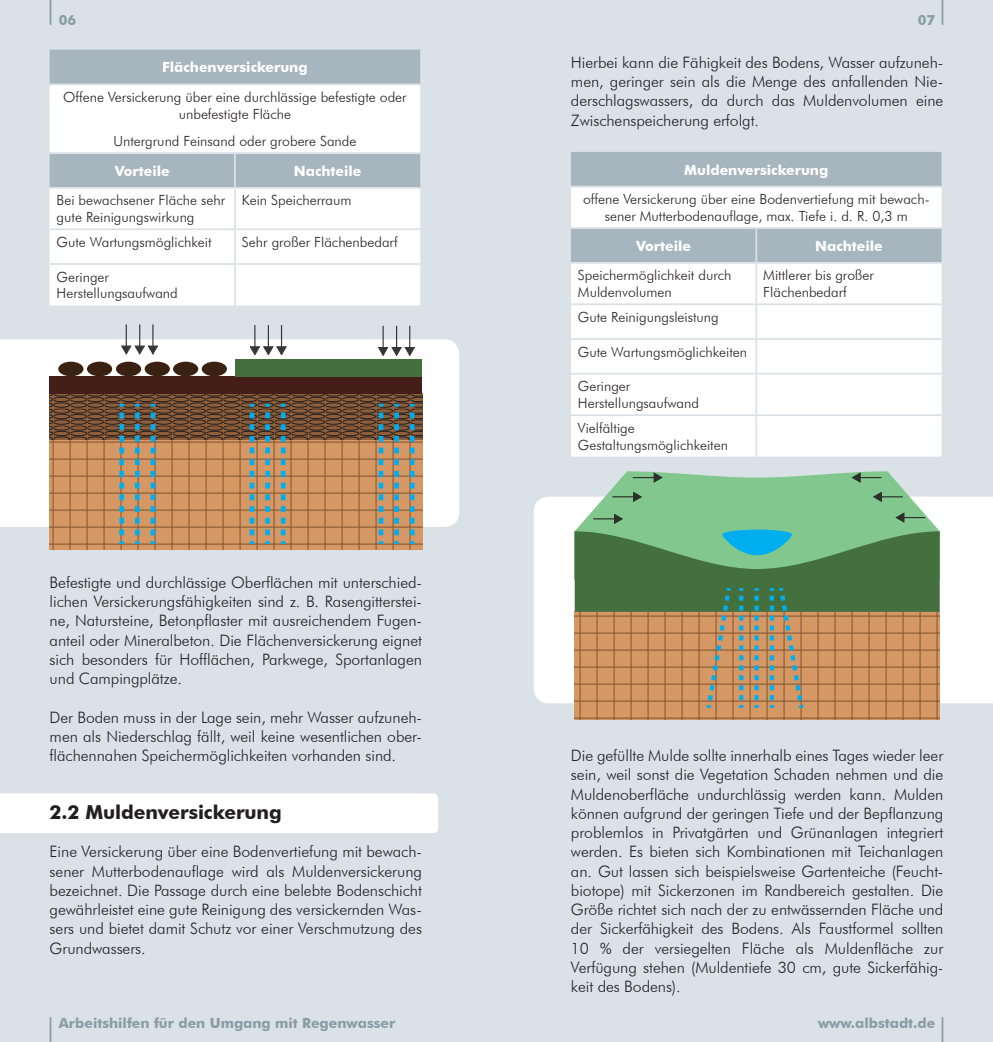
<style>
.page{position:relative;width:993px;height:1042px;background:#fff}
.page>*{position:absolute;margin:0;border:0;box-sizing:border-box;transform-origin:0 0}
.t1{font:700 19.25px "Futura BT";letter-spacing:-.005em;color:#231f20}
.t2{font:300 15.75px/19.2px "Futura BT";letter-spacing:-.005em;color:#231f20;text-align:justify}
.t3{font:300 14px/16.8px "Futura BT";color:#231f20;text-align:center}
.t4{font:700 14px "Futura BT";color:#fff}
.t5{font:700 14px "Futura BT";color:#8a9ca6}
</style>
<div class="page">
<div style="left:0;top:0;width:992px;height:1042px;background:#dae2e7"></div>
<svg style="left:50px;top:0;width:1px;height:25px"></svg>
<svg style="left:50px;top:1017px;width:1px;height:25px"></svg>
<hr style="left:941px;top:1017px;width:2px;height:25px;background:#8a9ca6">
<hr style="left:941px;top:0;width:2px;height:25px;background:#8a9ca6">
<div style="left:0;top:793px;width:438px;height:40px;background:#fff"></div>
<div style="left:0;top:339px;width:459px;height:188px;background:#fff"></div>
<div style="left:534px;top:497px;width:458px;height:206px;background:#fff"></div>
<div style="left:50px;top:50px;width:370px;height:33px;background:#a7b6be"></div>
<svg style="left:50px;top:85px;width:370px;height:220px;background:#eef1f3"></svg>
<div style="left:50px;top:230px;width:370px;height:33px;background:#fff"></div>
<hr style="left:50px;top:152px;width:185px;height:2px;background:#dae2e7">
<hr style="left:235px;top:152px;width:185px;height:2px;background:#dae2e7">
<hr style="left:234px;top:154px;width:2px;height:33px;background:#dae2e7">
<hr style="left:50px;top:187px;width:185px;height:2px;background:#dae2e7">
<hr style="left:235px;top:187px;width:185px;height:2px;background:#dae2e7">
<hr style="left:234px;top:189px;width:2px;height:39px;background:#dae2e7">
<hr style="left:50px;top:228px;width:185px;height:2px;background:#dae2e7">
<hr style="left:235px;top:228px;width:185px;height:2px;background:#dae2e7">
<hr style="left:234px;top:230px;width:2px;height:33px;background:#dae2e7">
<hr style="left:50px;top:263px;width:185px;height:2px;background:#dae2e7">
<hr style="left:235px;top:263px;width:185px;height:2px;background:#dae2e7">
<hr style="left:234px;top:265px;width:2px;height:40px;background:#dae2e7">
<div style="left:571px;top:152px;width:370px;height:34px;background:#a7b6be"></div>
<svg style="left:571px;top:187px;width:370px;height:270px;background:#ebeff0"></svg>
<div style="left:571px;top:305px;width:370px;height:109px;background:#fff"></div>
<hr style="left:570px;top:227px;width:186px;height:2px;background:#dae2e7">
<hr style="left:756px;top:227px;width:185px;height:2px;background:#dae2e7">
<hr style="left:755px;top:229px;width:1px;height:33px;background:#dae2e7">
<hr style="left:570px;top:262px;width:186px;height:2px;background:#dae2e7">
<hr style="left:756px;top:262px;width:185px;height:2px;background:#dae2e7">
<hr style="left:755px;top:264px;width:1px;height:39px;background:#dae2e7">
<hr style="left:570px;top:303px;width:186px;height:2px;background:#dae2e7">
<hr style="left:756px;top:303px;width:185px;height:2px;background:#dae2e7">
<hr style="left:755px;top:305px;width:1px;height:33px;background:#dae2e7">
<hr style="left:570px;top:338px;width:186px;height:2px;background:#dae2e7">
<hr style="left:756px;top:338px;width:185px;height:2px;background:#dae2e7">
<hr style="left:755px;top:340px;width:1px;height:33px;background:#dae2e7">
<hr style="left:570px;top:373px;width:186px;height:2px;background:#dae2e7">
<hr style="left:756px;top:373px;width:185px;height:2px;background:#dae2e7">
<hr style="left:755px;top:375px;width:1px;height:39px;background:#dae2e7">
<hr style="left:570px;top:414px;width:186px;height:2px;background:#dae2e7">
<hr style="left:756px;top:414px;width:185px;height:2px;background:#dae2e7">
<hr style="left:755px;top:416px;width:1px;height:41px;background:#dae2e7">
<svg style="left:50px;top:439px;width:372px;height:110px;background:#c98f5e"></svg>
<svg style="left:50px;top:393px;width:372px;height:46px;background:#694830"></svg>
<div style="left:50px;top:376px;width:372px;height:17px;background:#461e18"></div>
<div style="left:236px;top:359px;width:186px;height:17px;background:#43703d"></div>
<div style="left:58px;top:362px;width:25px;height:14px;background:#3a2111;border-radius:50%"></div>
<div style="left:87px;top:362px;width:25px;height:14px;background:#3a2111;border-radius:50%"></div>
<div style="left:116px;top:362px;width:25px;height:14px;background:#3a2111;border-radius:50%"></div>
<div style="left:145px;top:362px;width:25px;height:14px;background:#3a2111;border-radius:50%"></div>
<div style="left:173px;top:362px;width:25px;height:14px;background:#3a2111;border-radius:50%"></div>
<div style="left:202px;top:362px;width:25px;height:14px;background:#3a2111;border-radius:50%"></div>
<svg style="left:121px;top:324px;width:37px;height:30px"></svg>
<svg style="left:250px;top:325px;width:36px;height:30px"></svg>
<svg style="left:378px;top:326px;width:36px;height:30px"></svg>
<svg style="left:119px;top:404px;width:5px;height:140px"></svg>
<svg style="left:135px;top:404px;width:5px;height:140px"></svg>
<svg style="left:150px;top:404px;width:5px;height:140px"></svg>
<svg style="left:249px;top:404px;width:5px;height:140px"></svg>
<svg style="left:265px;top:404px;width:5px;height:140px"></svg>
<svg style="left:281px;top:404px;width:4px;height:140px"></svg>
<svg style="left:378px;top:404px;width:5px;height:140px"></svg>
<svg style="left:394px;top:404px;width:5px;height:140px"></svg>
<svg style="left:409px;top:404px;width:5px;height:140px"></svg>
<svg style="left:574px;top:708px;width:365px;height:11px;background:#c88d5c"></svg>
<svg style="left:574px;top:471px;width:365px;height:237px;background:#8e9b6d"></svg>
<p class="t5" style="left:59px;top:11px;width:19px">06</p>
<p class="t4" style="left:162px;top:59px;width:147px">Flächenversickerung</p>
<p class="t3" style="left:63px;top:88px;width:345px">Offene Versickerung über eine durchlässige befestigte oder unbefestigte Fläche</p>
<p class="t3" style="left:113px;top:133px;width:244px">Untergrund Feinsand oder grobere Sande</p>
<p class="t4" style="left:115px;top:162px;width:56px">Vorteile</p>
<p class="t4" style="left:294px;top:162px;width:69px">Nachteile</p>
<p class="t3" style="left:57px;top:192px;width:170px;text-align:left">Bei bewachsener Fläche sehr gute Reinigungswirkung</p>
<p class="t3" style="left:242px;top:192px;width:111px">Kein Speicherraum</p>
<p class="t3" style="left:57px;top:233px;width:156px">Gute Wartungsmöglichkeit</p>
<p class="t3" style="left:242px;top:233px;width:157px">Sehr großer Flächenbedarf</p>
<p class="t3" style="left:57px;top:268px;width:54px">Geringer</p>
<p class="t3" style="left:57px;top:285px;width:123px">Herstellungsaufwand</p>
<p class="t2" style="left:50px;top:572px;width:374px">Befestigte und durchlässige Oberflächen mit unterschied&shy;lichen Versickerungsfähigkeiten sind z. B. Rasengitterstei&shy;ne, Natursteine, Betonpflaster mit ausreichendem Fugen&shy;anteil oder Mineralbeton. Die Flächenversickerung eignet sich besonders für Hofflächen, Parkwege, Sportanlagen und Campingplätze.</p>
<p class="t2" style="left:50px;top:707px;width:374px">Der Boden muss in der Lage sein, mehr Wasser aufzuneh&shy;men als Niederschlag fällt, weil keine wesentlichen ober&shy;flächennahen Speichermöglichkeiten vorhanden sind.</p>
<p class="t1" style="left:50px;top:800px;width:233px">2.2 Muldenversickerung</p>
<p class="t2" style="left:50px;top:842px;width:374px">Eine Versickerung über eine Bodenvertiefung mit bewach&shy;sener Mutterbodenauflage wird als Muldenversickerung bezeichnet. Die Passage durch eine belebte Bodenschicht gewährleistet eine gute Reinigung des versickernden Was&shy;sers und bietet damit Schutz vor einer Verschmutzung des Grundwassers.</p>
<p class="t5" style="left:917px;top:11px;width:19px">07</p>
<p class="t2" style="left:570px;top:53px;width:374px">Hierbei kann die Fähigkeit des Bodens, Wasser aufzuneh&shy;men, geringer sein als die Menge des anfallenden Nie&shy;derschlagswassers, da durch das Muldenvolumen eine Zwischenspeicherung erfolgt.</p>
<p class="t4" style="left:684px;top:161px;width:145px">Muldenversickerung</p>
<p class="t3" style="left:583px;top:191px;width:348px">offene Versickerung über eine Bodenvertiefung mit bewach&shy;sener Mutterbodenauflage, max. Tiefe i. d. R. 0,3 m</p>
<p class="t4" style="left:636px;top:237px;width:56px">Vorteile</p>
<p class="t4" style="left:814px;top:237px;width:69px">Nachteile</p>
<p class="t3" style="left:577px;top:267px;width:155px;text-align:left">Speichermöglichkeit durch<br>Muldenvolumen</p>
<p class="t3" style="left:763px;top:267px;width:112px">Mittlerer bis großer</p>
<p class="t3" style="left:763px;top:284px;width:85px">Flächenbedarf</p>
<p class="t3" style="left:577px;top:308px;width:142px">Gute Reinigungsleistung</p>
<p class="t3" style="left:577px;top:343px;width:170px">Gute Wartungsmöglichkeiten</p>
<p class="t3" style="left:577px;top:378px;width:54px">Geringer</p>
<p class="t3" style="left:577px;top:395px;width:123px">Herstellungsaufwand</p>
<p class="t3" style="left:577px;top:419px;width:58px">Vielfältige</p>
<p class="t3" style="left:577px;top:436px;width:151px">Gestaltungsmöglichkeiten</p>
<p class="t2" style="left:570px;top:746px;width:374px">Die gefüllte Mulde sollte innerhalb eines Tages wieder leer sein, weil sonst die Vegetation Schaden nehmen und die Muldenoberfläche undurchlässig werden kann. Mulden können aufgrund der geringen Tiefe und der Bepflanzung problemlos in Privatgärten und Grünanlagen integriert werden. Es bieten sich Kombinationen mit Teichanlagen an. Gut lassen sich beispielsweise Gartenteiche (Feucht&shy;biotope) mit Sickerzonen im Randbereich gestalten. Die Größe richtet sich nach der zu entwässernden Fläche und der Sickerfähigkeit des Bodens. Als Faustformel sollten 10 % der versiegelten Fläche als Muldenfläche zur Verfügung stehen (Muldentiefe 30 cm, gute Sickerfähig&shy;keit des Bodens).</p>
<p class="t5" style="left:59px;top:1014px;width:338px">Arbeitshilfen für den Umgang mit Regenwasser</p>
<p class="t5" style="left:817px;top:1014px;width:119px">www.albstadt.de</p>
</div>
